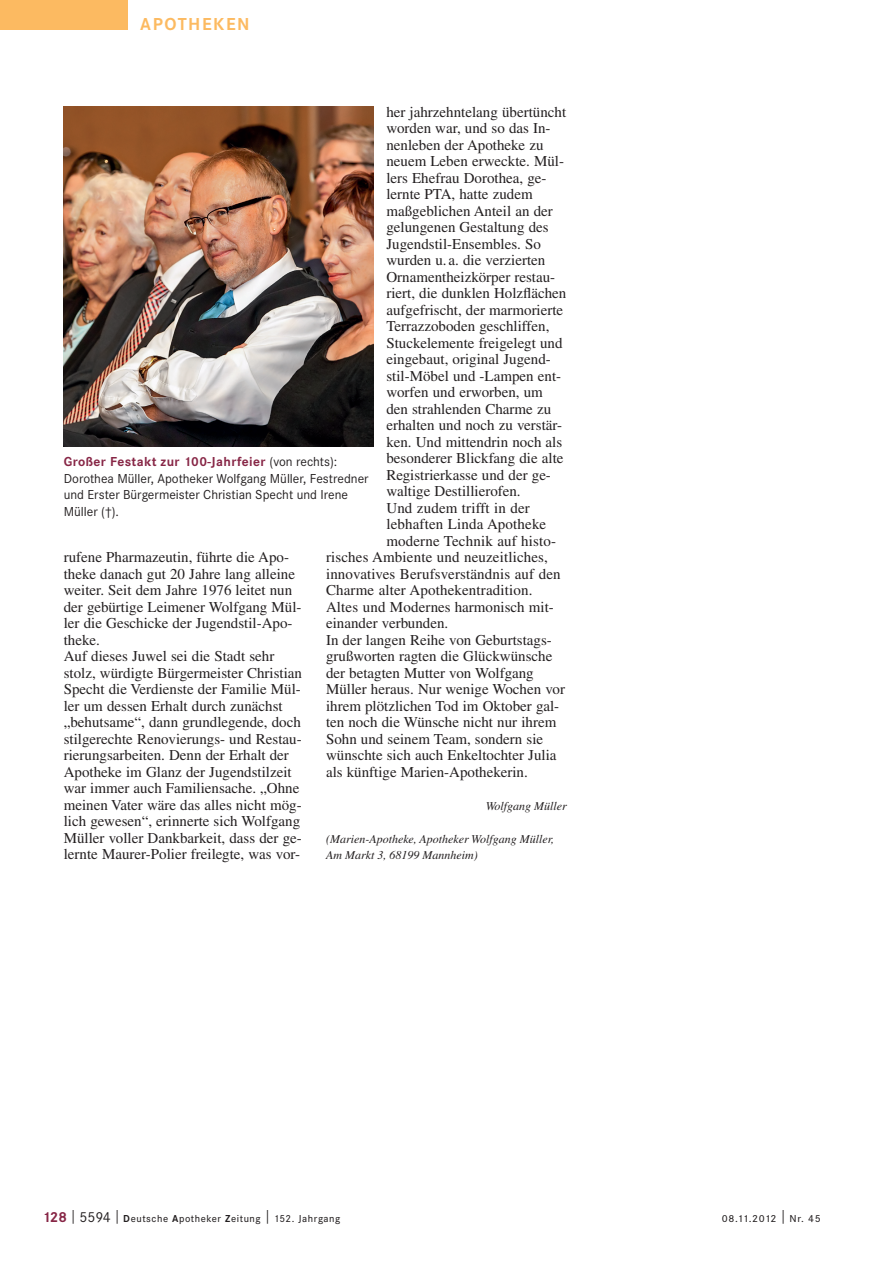
<style>
.page{position:relative;width:893px;height:1263px;background:#fff}
.page>*{position:absolute;margin:0;border:0;box-sizing:border-box;transform-origin:0 0}
.t1{font:700 18px "Corporate STOT";color:#fcba61}
.t2{font:15px/16.5px "Times LT Std";color:#231f20}
.t3{font:13.5px/16.5px "Corporate STOT";color:#231f20}
.t4{font:italic 12px/16.5px "Times LT Std";color:#231f20}
.t5{font:500 10.5px "Corporate STOT";letter-spacing:.055em;color:#231f20}
.t6{font:500 10.5px "Corporate STOT";letter-spacing:.055em;color:#231f20;scale:1.06 1}
.s1{font-weight:700;color:#872646}
.s2{font-weight:700;font-size:15px;color:#872646}
.s3{font-weight:300;font-size:16.5px}
.s4{font-weight:400;font-size:15px}
.s5{font-weight:700}
</style>
<div class="page">
<div style="left:0;top:0;width:128px;height:30px;background:#fcba61"></div>
<img style="left:64px;top:106px;width:310px;height:341px">
<p class="t1" style="left:140px;top:13px;width:51px">Apotheken</p>
<p class="t2" style="left:386px;top:104px;width:181px">her jahrzehntelang übertüncht</p>
<p class="t2" style="left:386px;top:120px;width:166px">worden war, und so das In-</p>
<p class="t2" style="left:386px;top:137px;width:159px">nenleben der Apotheke zu</p>
<p class="t2" style="left:386px;top:153px;width:179px">neuem Leben erweckte. Mül-</p>
<p class="t2" style="left:386px;top:170px;width:162px">lers Ehefrau Dorothea, ge-</p>
<p class="t2" style="left:386px;top:186px;width:148px">lernte PTA, hatte zudem</p>
<p class="t2" style="left:386px;top:203px;width:168px">maßgeblichen Anteil an der</p>
<p class="t2" style="left:386px;top:219px;width:164px">gelungenen Gestaltung des</p>
<p class="t2" style="left:386px;top:236px;width:156px">Jugendstil-Ensembles. So</p>
<p class="t2" style="left:386px;top:252px;width:160px">wurden u. a. die verzierten</p>
<p class="t2" style="left:386px;top:269px;width:170px">Ornamentheizkörper restau-</p>
<p class="t2" style="left:386px;top:285px;width:182px">riert, die dunklen Holzflächen</p>
<p class="t2" style="left:386px;top:302px;width:178px">aufgefrischt, der marmorierte</p>
<p class="t2" style="left:386px;top:318px;width:165px">Terrazzoboden geschliffen,</p>
<p class="t2" style="left:386px;top:335px;width:178px">Stuckelemente freigelegt und</p>
<p class="t2" style="left:386px;top:351px;width:166px">eingebaut, original Jugend-</p>
<p class="t2" style="left:386px;top:368px;width:176px">stil-Möbel und -Lampen ent-</p>
<p class="t2" style="left:386px;top:384px;width:158px">worfen und erworben, um</p>
<p class="t2" style="left:386px;top:401px;width:166px">den strahlenden Charme zu</p>
<p class="t2" style="left:386px;top:417px;width:177px">erhalten und noch zu verstär-</p>
<p class="t2" style="left:386px;top:434px;width:177px">ken. Und mittendrin noch als</p>
<p class="t2" style="left:386px;top:450px;width:179px">besonderer Blickfang die alte</p>
<p class="t2" style="left:386px;top:467px;width:166px">Registrierkasse und der ge-</p>
<p class="t2" style="left:386px;top:483px;width:136px">waltige Destillier-ofen.</p>
<p class="t2" style="left:386px;top:500px;width:145px">Und zudem trifft in der</p>
<p class="t2" style="left:386px;top:516px;width:161px">lebhaften Linda Apotheke</p>
<p class="t2" style="left:386px;top:533px;width:171px">moderne Technik auf histo-</p>
<p class="t2" style="left:326px;top:549px;width:224px">risches Ambiente und neuzeitliches,</p>
<p class="t2" style="left:326px;top:566px;width:236px">innovatives Berufsverständnis auf den</p>
<p class="t2" style="left:326px;top:582px;width:208px">Charme alter Apothekentradition.</p>
<p class="t2" style="left:326px;top:599px;width:229px">Altes und Modernes harmonisch mit-</p>
<p class="t2" style="left:326px;top:615px;width:124px">einander verbunden.</p>
<p class="t2" style="left:326px;top:632px;width:227px">In der langen Reihe von Geburtstags-</p>
<p class="t2" style="left:326px;top:648px;width:228px">grußworten ragten die Glückwünsche</p>
<p class="t2" style="left:326px;top:665px;width:209px">der betagten Mutter von Wolfgang</p>
<p class="t2" style="left:326px;top:681px;width:241px">Müller heraus. Nur wenige Wochen vor</p>
<p class="t2" style="left:326px;top:698px;width:235px">ihrem plötzlichen Tod im Oktober gal-</p>
<p class="t2" style="left:326px;top:714px;width:232px">ten noch die Wünsche nicht nur ihrem</p>
<p class="t2" style="left:326px;top:731px;width:219px">Sohn und seinem Team, sondern sie</p>
<p class="t2" style="left:326px;top:747px;width:232px">wünschte sich auch Enkeltochter Julia</p>
<p class="t2" style="left:326px;top:764px;width:203px">als künftige Marien-Apothekerin.</p>
<p class="t4" style="left:486px;top:798px;width:83px">Wolfgang Müller</p>
<p class="t4" style="left:326px;top:831px;width:230px">(Marien-Apotheke, Apotheker Wolfgang Müller,<br>Am Markt 3, 68199 Mannheim)</p>
<p class="t3" style="left:64px;top:454px;width:306px"><span class="s1">Großer Festakt zur 100-Jahrfeier</span> (von rechts):<br>Dorothea Müller, Apotheker Wolfgang Müller, Festredner und Erster Bürgermeister Christian Specht und Irene Müller (†).</p>
<p class="t2" style="left:64px;top:549px;width:240px">rufene Pharmazeutin, führte die Apo&shy;theke danach gut 20 Jahre lang alleine weiter. Seit dem Jahre 1976 leitet nun der gebürtige Leimener Wolfgang Mül&shy;ler die Geschicke der Jugendstil-Apo&shy;theke.<br>Auf dieses Juwel sei die Stadt sehr stolz, würdigte Bürgermeister Christian Specht die Verdienste der Familie Mül&shy;ler um dessen Erhalt durch zunächst „behutsame“, dann grundlegende, doch stilgerechte Renovierungs- und Restau&shy;rierungsarbeiten. Denn der Erhalt der Apotheke im Glanz der Jugendstilzeit war immer auch Familiensache. „Ohne meinen Vater wäre das alles nicht mög&shy;lich gewesen“, erinnerte sich Wolfgang Müller voller Dankbarkeit, dass der ge&shy;lernte Maurer-Polier freilegte, was vor-</p>
<p class="t5" style="left:43px;top:1213px;width:299px"><span class="s2">128</span><span class="s3">|</span><span class="s4">5594</span><span class="s3">|</span> <span class="s5">D</span>eutsche <span class="s5">A</span>potheker <span class="s5">Z</span>eitung <span class="s3">|</span> 152. Jahrgang</p>
<p class="t6" style="left:722px;top:1213px;width:95px">08.11.2012 <span class="s3">|</span> Nr. 45</p>
</div>
